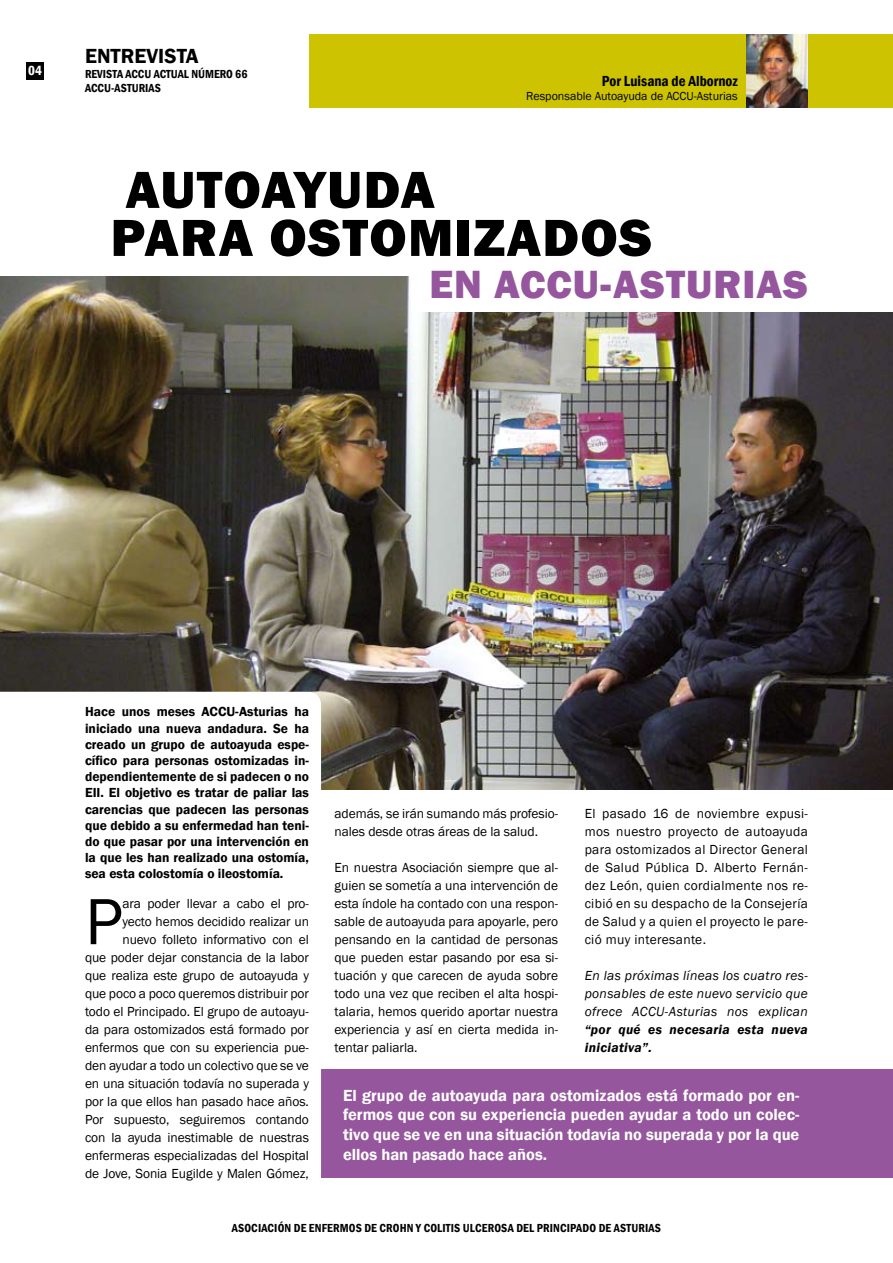
<style>
.page{position:relative;width:893px;height:1263px;background:#fff}
.page>*{position:absolute;margin:0;border:0;box-sizing:border-box;transform-origin:0 0}
.t1{font:67.5px "Franklin Gothic";color:#000}
.t2{font:800 54px/48px "Franklin Gothic";letter-spacing:.025em;color:#000}
.t3{font:800 40.5px "Franklin Gothic";letter-spacing:.025em;color:#95569e}
.t4{font:600 21px "Franklin Gothic";color:#000}
.t5{font:600 16.5px/19.8px "Franklin Gothic";color:#fff;text-align:justify}
.t6{font:600 condensed 15px "Franklin Gothic";color:#000}
.t7{font:13.5px/18px "Franklin Gothic";letter-spacing:-.005em;color:#000;text-align:justify}
.t8{font:600 13.5px/16.2px "Franklin Gothic";color:#000;text-align:justify}
.t9{font:italic 13.5px/18px "Franklin Gothic";letter-spacing:.025em;color:#000;text-align:justify}
.t10{font:italic 600 13.5px/18px "Franklin Gothic";letter-spacing:.025em;color:#000}
.t11{font:600 condensed 13.5px "Franklin Gothic";color:#fff}
.t12{font:600 condensed 12px/14.4px "Franklin Gothic";letter-spacing:.01em;color:#000}
.t13{font:12px "Franklin Gothic";color:#000}
</style>
<div class="page">
<img style="left:0;top:276px;width:893px;height:514px">
<div style="left:0;top:1070px;width:893px;height:108px;background:#95569e"></div>
<div style="left:309px;top:34px;width:584px;height:73px;background:#cdc300"></div>
<img style="left:746px;top:34px;width:62px;height:73px">
<div style="left:27px;top:62px;width:17px;height:17px;background:#000"></div>
<div style="left:412px;top:263px;width:481px;height:48px;background:#fff"></div>
<svg style="left:0;top:692px;width:321px;height:486px"></svg>
<p class="t11" style="left:28px;top:62px;width:15px">04</p>
<h3 class="t4" style="left:85px;top:44px;width:115px">ENTREVISTA</h3>
<p class="t12" style="left:85px;top:66px;width:6px">revi</p>
<p class="t12" style="left:85px;top:66px;width:164px;text-indent:21px">sta ACCU ACTUAL NÚMERO 66<br>ACCU-ASTURIAS</p>
<p class="t6" style="left:602px;top:71px;width:137px">Por Luisana de Albornoz</p>
<p class="t13" style="left:526px;top:89px;width:213px">Responsable Autoayuda de ACCU-Asturias</p>
<h2 class="t2" style="left:111px;top:166px;width:543px">AUTOAYUDA<br>PARA OSTOMIZADOS</h2>
<h3 class="t3" style="left:429px;top:259px;width:236px">EN ACCU-ASTURIAS</h3>
<p class="t8" style="left:85px;top:704px;width:225px">Hace unos meses ACCU-Asturias ha iniciado una nueva andadura. Se ha creado un grupo de autoayuda espe&shy;cífico para personas ostomizadas in&shy;dependientemente de si padecen o no EII. El objetivo es tratar de paliar las carencias que padecen las personas que debido a su enfermedad han teni&shy;do que pasar por una intervención en la que les han realizado una ostomía, sea esta colostomía o ileostomía.</p>
<h1 class="t1" style="left:85px;top:880px;width:39px">P</h1>
<p class="t7" style="left:85px;top:895px;width:225px;text-align:right">ara poder llevar a cabo el pro-<br>yecto hemos decidido realizar un<br>nuevo folleto informativo con el<br>que poder dejar constancia de la labor que realiza este grupo de autoayuda y que poco a poco queremos distribuir por todo el Principado. El grupo de autoayu&shy;da para ostomizados está formado por enfermos que con su experiencia pue&shy;den ayudar a todo un colectivo que se ve en una situación todavía no superada y por la que ellos han pasado hace años.<br>Por supuesto, seguiremos contando con la ayuda inestimable de nuestras enfermeras especializadas del Hospital de Jove, Sonia Eugilde y Malen Gómez,</p>
<p class="t7" style="left:334px;top:805px;width:225px">además, se irán sumando más profesio&shy;nales desde otras áreas de la salud.</p>
<p class="t7" style="left:334px;top:859px;width:225px">En nuestra Asociación siempre que al&shy;guien se sometía a una intervención de esta índole ha contado con una respon&shy;sable de autoayuda para apoyarle, pero pensando en la cantidad de personas que pueden estar pasando por esa si&shy;tuación y que carecen de ayuda sobre todo una vez que reciben el alta hospi&shy;talaria, hemos querido aportar nuestra experiencia y así en cierta medida in&shy;tentar paliarla.</p>
<p class="t7" style="left:585px;top:805px;width:225px">El pasado 16 de noviembre expusi&shy;mos nuestro proyecto de autoayuda para ostomizados al Director General de Salud Pública D. Alberto Fernán&shy;dez León, quien cordialmente nos re&shy;cibió en su despacho de la Consejería de Salud y a quien el proyecto le pare&shy;ció muy interesante.</p>
<p class="t9" style="left:585px;top:967px;width:225px">En las próximas líneas los cuatro res&shy;ponsables de este nuevo servicio que ofrece ACCU-Asturias nos explican</p>
<p class="t10" style="left:585px;top:1020px;width:225px">“por qué es necesaria esta nueva iniciativa”.</p>
<p class="t5" style="left:343px;top:1085px;width:458px">El grupo de autoayuda para ostomizados está formado por en&shy;fermos que con su experiencia pueden ayudar a todo un colec&shy;tivo que se ve en una situación todavía no superada y por la que ellos han pasado hace años.</p>
<p class="t12" style="left:232px;top:1221px;width:430px">ASOCIACIÓN DE ENFERMOS DE CROHN Y COLITIS ULCEROSA DEL PRINCIPADO DE ASTURIAS</p>
</div>
